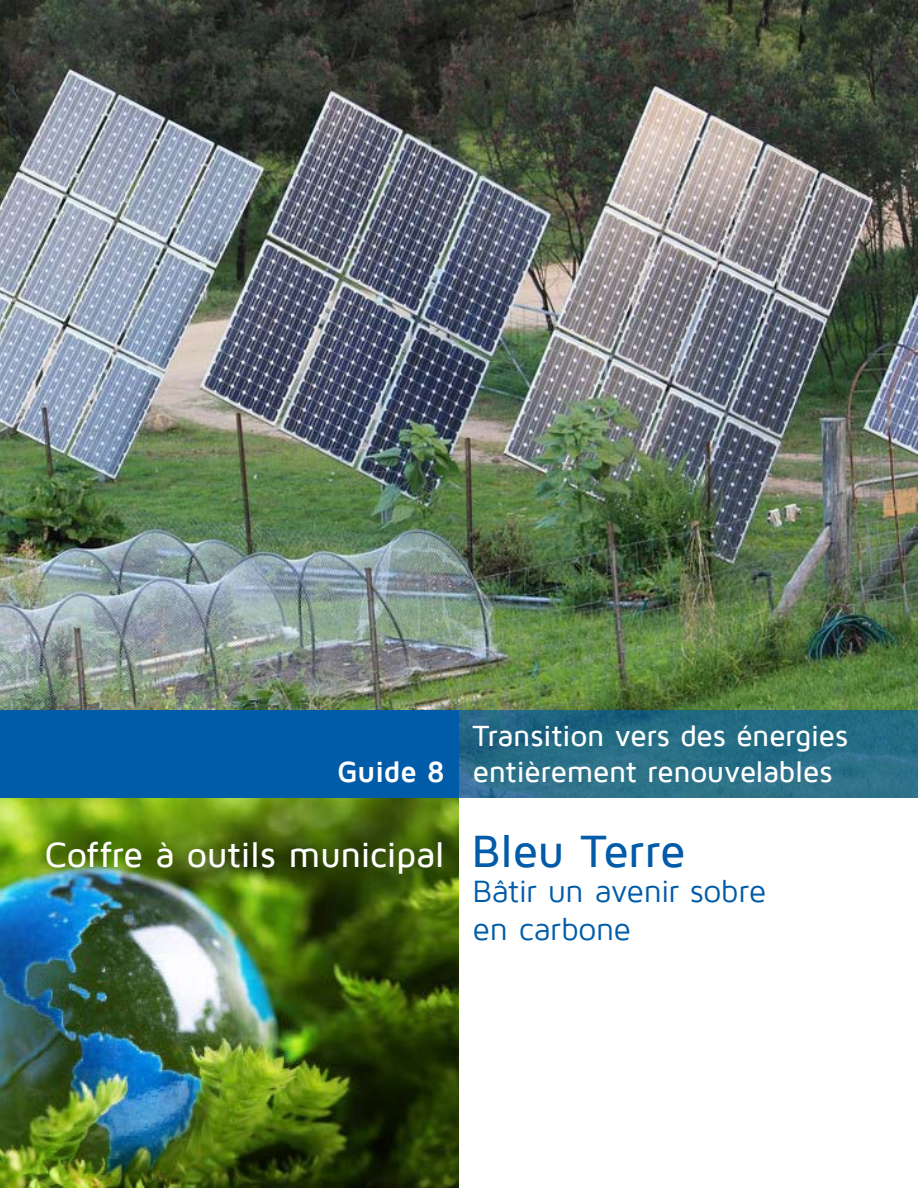
<style>
.page{position:relative;width:918px;height:1188px;background:#fff}
.page>*{position:absolute;margin:0;border:0;box-sizing:border-box;transform-origin:0 0}
.t1{font:500 36px "Maven Pro";letter-spacing:-.015em;color:#fff}
.t2{font:31.65px/38px "Maven Pro";letter-spacing:-.015em;color:#005ba8}
.t3{font:500 30px/36px "Maven Pro";letter-spacing:-.015em;color:#fff}
.s1{font-weight:700}
.s2{font-size:46.5px;color:#005ba8}
</style>
<div class="page">
<img style="left:0;top:798px;width:459px;height:390px">
<img style="left:0;top:0;width:918px;height:711px">
<svg style="left:459px;top:711px;width:459px;height:87px;background:#276d86"></svg>
<div style="left:0;top:711px;width:459px;height:87px;background:#005ba8"></div>
<p class="t3" style="left:337px;top:718px;width:513px;text-indent:135px">Transition vers des énergies<br><span class="s1">Guide 8</span> entièrement renouvelables</p>
<p class="t1" style="left:45px;top:836px;width:642px">Coffre à outils municipal <span class="s2">Bleu Terre</span></p>
<p class="t2" style="left:472px;top:873px;width:296px">Bâtir un avenir sobre en carbone</p>
</div>
